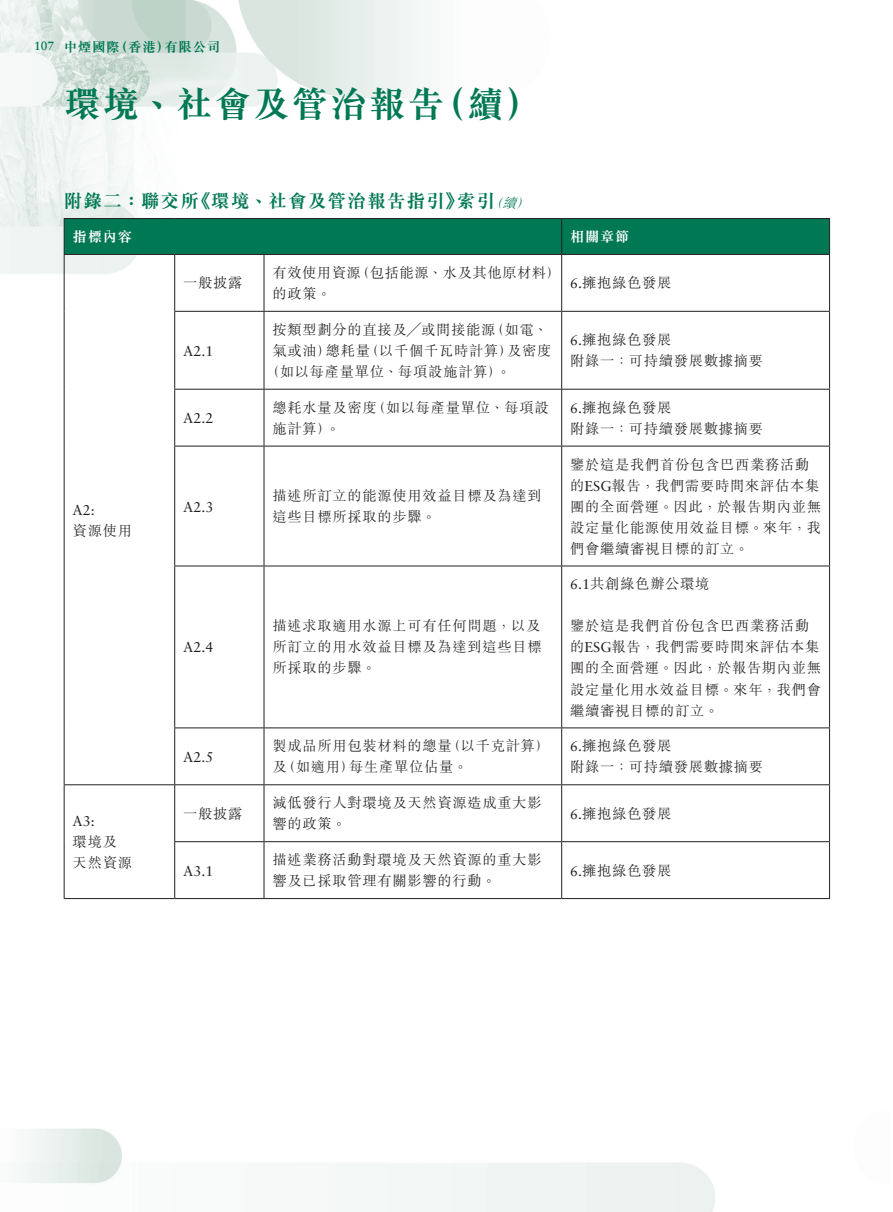
<style>
.page{position:relative;width:893px;height:1212px;background:#fff}
.page>*{position:absolute;margin:0;border:0;box-sizing:border-box;transform-origin:0 0}
.t1{font:700 36.75px "M Sung HK";letter-spacing:.05em;color:#007854}
.t2{font:700 18.75px "M Sung HK";letter-spacing:.055em;color:#007854}
.t3{font:300 14.25px/21px "M Sung HK";letter-spacing:.055em;color:#231f20}
.t4{font:14.25px "Sabon LT Std";letter-spacing:.005em;color:#231f20}
.t5{font:700 14.25px "M Sung HK";letter-spacing:.055em;color:#fff}
.t6{font:700 13.5px "M Sung HK";letter-spacing:.05em;color:#007854}
.t7{font:italic 300 13.5px "M Sung HK";color:#007854}
.t8{font:700 12px "Sabon LT Std";color:#007854}
.s1{font-family:"Sabon LT Std";font-weight:400}
</style>
<div class="page">
<img style="left:0;top:0;width:831px;height:1212px">
<div style="left:65px;top:219px;width:764px;height:35px;background:#007854"></div>
<hr style="left:64px;top:255px;width:1px;height:56px;background:#231f20">
<hr style="left:64px;top:311px;width:1px;height:78px;background:#231f20">
<hr style="left:64px;top:389px;width:1px;height:57px;background:#231f20">
<hr style="left:64px;top:446px;width:1px;height:120px;background:#231f20">
<hr style="left:64px;top:566px;width:1px;height:162px;background:#231f20">
<hr style="left:64px;top:728px;width:1px;height:56px;background:#231f20">
<hr style="left:174px;top:255px;width:1px;height:56px;background:#231f20">
<hr style="left:264px;top:255px;width:1px;height:56px;background:#231f20">
<hr style="left:561px;top:255px;width:1px;height:56px;background:#231f20">
<hr style="left:829px;top:255px;width:1px;height:56px;background:#231f20">
<hr style="left:174px;top:311px;width:90px;height:1px;background:#231f20">
<hr style="left:174px;top:312px;width:1px;height:77px;background:#231f20">
<hr style="left:264px;top:311px;width:298px;height:1px;background:#231f20">
<hr style="left:264px;top:312px;width:1px;height:77px;background:#231f20">
<hr style="left:562px;top:311px;width:268px;height:1px;background:#231f20">
<hr style="left:561px;top:312px;width:1px;height:77px;background:#231f20">
<hr style="left:829px;top:312px;width:1px;height:77px;background:#231f20">
<hr style="left:174px;top:389px;width:90px;height:1px;background:#231f20">
<hr style="left:174px;top:390px;width:1px;height:56px;background:#231f20">
<hr style="left:264px;top:389px;width:298px;height:1px;background:#231f20">
<hr style="left:264px;top:390px;width:1px;height:56px;background:#231f20">
<hr style="left:562px;top:389px;width:268px;height:1px;background:#231f20">
<hr style="left:561px;top:390px;width:1px;height:56px;background:#231f20">
<hr style="left:829px;top:390px;width:1px;height:56px;background:#231f20">
<hr style="left:174px;top:446px;width:90px;height:1px;background:#231f20">
<hr style="left:174px;top:446px;width:1px;height:120px;background:#231f20">
<hr style="left:264px;top:446px;width:298px;height:1px;background:#231f20">
<hr style="left:264px;top:446px;width:1px;height:120px;background:#231f20">
<hr style="left:562px;top:446px;width:268px;height:1px;background:#231f20">
<hr style="left:561px;top:446px;width:1px;height:120px;background:#231f20">
<hr style="left:829px;top:446px;width:1px;height:120px;background:#231f20">
<hr style="left:174px;top:566px;width:90px;height:1px;background:#231f20">
<hr style="left:174px;top:566px;width:1px;height:161px;background:#231f20">
<hr style="left:264px;top:566px;width:298px;height:1px;background:#231f20">
<hr style="left:264px;top:566px;width:1px;height:161px;background:#231f20">
<hr style="left:562px;top:566px;width:268px;height:1px;background:#231f20">
<hr style="left:561px;top:566px;width:1px;height:161px;background:#231f20">
<hr style="left:829px;top:566px;width:1px;height:161px;background:#231f20">
<hr style="left:174px;top:727px;width:90px;height:1px;background:#231f20">
<hr style="left:174px;top:728px;width:1px;height:56px;background:#231f20">
<hr style="left:264px;top:727px;width:298px;height:1px;background:#231f20">
<hr style="left:264px;top:728px;width:1px;height:56px;background:#231f20">
<hr style="left:562px;top:727px;width:268px;height:1px;background:#231f20">
<hr style="left:561px;top:728px;width:1px;height:56px;background:#231f20">
<hr style="left:829px;top:728px;width:1px;height:56px;background:#231f20">
<hr style="left:64px;top:784px;width:111px;height:1px;background:#231f20">
<hr style="left:64px;top:785px;width:1px;height:57px;background:#231f20">
<hr style="left:64px;top:842px;width:1px;height:56px;background:#231f20">
<hr style="left:175px;top:784px;width:89px;height:1px;background:#231f20">
<hr style="left:174px;top:785px;width:1px;height:56px;background:#231f20">
<hr style="left:264px;top:784px;width:298px;height:1px;background:#231f20">
<hr style="left:264px;top:785px;width:1px;height:56px;background:#231f20">
<hr style="left:562px;top:784px;width:268px;height:1px;background:#231f20">
<hr style="left:561px;top:785px;width:1px;height:56px;background:#231f20">
<hr style="left:829px;top:785px;width:1px;height:56px;background:#231f20">
<hr style="left:174px;top:841px;width:90px;height:1px;background:#231f20">
<hr style="left:174px;top:842px;width:1px;height:56px;background:#231f20">
<hr style="left:264px;top:841px;width:298px;height:1px;background:#231f20">
<hr style="left:264px;top:842px;width:1px;height:56px;background:#231f20">
<hr style="left:562px;top:841px;width:268px;height:1px;background:#231f20">
<hr style="left:561px;top:842px;width:1px;height:56px;background:#231f20">
<hr style="left:829px;top:842px;width:1px;height:56px;background:#231f20">
<hr style="left:64px;top:898px;width:111px;height:1px;background:#231f20">
<hr style="left:175px;top:898px;width:89px;height:1px;background:#231f20">
<hr style="left:264px;top:898px;width:298px;height:1px;background:#231f20">
<hr style="left:562px;top:898px;width:268px;height:1px;background:#231f20">
<hr style="left:64px;top:218px;width:111px;height:1px;background:#231f20">
<hr style="left:64px;top:219px;width:1px;height:35px;background:#231f20">
<hr style="left:175px;top:218px;width:89px;height:1px;background:#231f20">
<hr style="left:264px;top:218px;width:298px;height:1px;background:#231f20">
<hr style="left:562px;top:218px;width:268px;height:1px;background:#231f20">
<hr style="left:561px;top:219px;width:1px;height:35px;background:#231f20">
<hr style="left:829px;top:219px;width:1px;height:35px;background:#231f20">
<hr style="left:64px;top:254px;width:111px;height:1px;background:#231f20">
<hr style="left:175px;top:254px;width:89px;height:1px;background:#231f20">
<hr style="left:264px;top:254px;width:298px;height:1px;background:#231f20">
<hr style="left:562px;top:254px;width:268px;height:1px;background:#231f20">
<p class="t8" style="left:34px;top:39px;width:22px">107</p>
<p class="t6" style="left:115px;top:41px;width:56px">（香港）</p>
<p class="t6" style="left:64px;top:41px;width:58px">中煙國際</p>
<p class="t6" style="left:164px;top:41px;width:58px">有限公司</p>
<h1 class="t1" style="left:64px;top:86px;width:382px">環境、社會及管治報告</h1>
<h1 class="t1" style="left:430px;top:86px;width:112px">（續(</h1>
<h2 class="t2" style="left:64px;top:192px;width:137px">附錄二：聯交所</h2>
<h2 class="t2" style="left:192px;top:192px;width:273px">《環境、社會及管治報告指引》</h2>
<h2 class="t2" style="left:457px;top:192px;width:40px">索引</h2>
<p class="t7" style="left:502px;top:194px;width:20px">續</p>
<p class="t7" style="left:489px;top:194px;width:20px">（</p>
<p class="t7" style="left:516px;top:194px;width:20px">(</p>
<p class="t5" style="left:73px;top:230px;width:61px">指標內容</p>
<p class="t5" style="left:570px;top:230px;width:61px">相關章節</p>
<p class="t3" style="left:273px;top:261px;width:90px">有效使用資源</p>
<p class="t3" style="left:356px;top:261px;width:206px">（包括能源、水及其他原材料(</p>
<p class="t3" style="left:183px;top:272px;width:61px">一般披露</p>
<p class="t3" style="left:570px;top:272px;width:103px"><span class="s1">6.</span>擁抱綠色發展</p>
<p class="t3" style="left:273px;top:282px;width:60px">的政策。</p>
<p class="t4" style="left:73px;top:501px;width:24px">A2:</p>
<p class="t3" style="left:73px;top:519px;width:61px">資源使用</p>
<p class="t4" style="left:73px;top:813px;width:24px">A3:</p>
<p class="t3" style="left:73px;top:830px;width:61px">環境及天然資源</p>
<p class="t4" style="left:183px;top:342px;width:32px">A2.1</p>
<p class="t4" style="left:183px;top:410px;width:32px">A2.2</p>
<p class="t4" style="left:183px;top:498px;width:32px">A2.3</p>
<p class="t4" style="left:183px;top:639px;width:32px">A2.4</p>
<p class="t4" style="left:183px;top:748px;width:32px">A2.5</p>
<p class="t3" style="left:273px;top:318px;width:224px">按類型劃分的直接及╱或間接能源</p>
<p class="t3" style="left:490px;top:318px;width:59px">（如電、</p>
<p class="t3" style="left:365px;top:339px;width:149px">（以千個千瓦時計算）</p>
<p class="t3" style="left:273px;top:339px;width:60px">氣或油）</p>
<p class="t3" style="left:326px;top:339px;width:46px">總耗量</p>
<p class="t3" style="left:507px;top:339px;width:46px">及密度</p>
<p class="t3" style="left:265px;top:360px;width:238px">（如以每產量單位、每項設施計算(</p>
<p class="t3" style="left:497px;top:360px;width:16px">。</p>
<p class="t3" style="left:371px;top:396px;width:179px">（如以每產量單位、每項設</p>
<p class="t3" style="left:273px;top:396px;width:106px">總耗水量及密度</p>
<p class="t3" style="left:273px;top:417px;width:60px">施計算(</p>
<p class="t3" style="left:326px;top:417px;width:16px">。</p>
<p class="t3" style="left:273px;top:484px;width:271px">描述所訂立的能源使用效益目標及為達到</p>
<p class="t3" style="left:273px;top:505px;width:165px">這些目標所採取的步驟。</p>
<p class="t3" style="left:273px;top:615px;width:271px;text-align:justify">描述求取適用水源上可有任何問題，以及所訂立的用水效益目標及為達到這些目標所採取的步驟。</p>
<p class="t3" style="left:273px;top:735px;width:181px">製成品所用包裝材料的總量</p>
<p class="t3" style="left:447px;top:735px;width:104px">（以千克計算(</p>
<p class="t3" style="left:349px;top:756px;width:120px">每生產單位佔量。</p>
<p class="t3" style="left:281px;top:756px;width:74px">（如適用）</p>
<p class="t3" style="left:273px;top:756px;width:16px">及</p>
<p class="t3" style="left:570px;top:329px;width:194px"><span class="s1">6.</span>擁抱綠色發展<br>附錄一：可持續發展數據摘要</p>
<p class="t3" style="left:570px;top:396px;width:194px"><span class="s1">6.</span>擁抱綠色發展<br>附錄一：可持續發展數據摘要</p>
<p class="t3" style="left:570px;top:453px;width:252px">鑒於這是我們首份包含巴西業務活動的<span class="s1">ESG</span>報告，我們需要時間來評估本集團的全面營運。因此，於報告期內並無設定量化能源使用效益目標。來年，我們會繼續審視目標的訂立。</p>
<p class="t3" style="left:570px;top:573px;width:141px"><span class="s1">6.1</span>共創綠色辦公環境</p>
<p class="t3" style="left:570px;top:615px;width:252px">鑒於這是我們首份包含巴西業務活動的<span class="s1">ESG</span>報告，我們需要時間來評估本集團的全面營運。因此，於報告期內並無設定量化用水效益目標。來年，我們會繼續審視目標的訂立。</p>
<p class="t3" style="left:570px;top:735px;width:194px"><span class="s1">6.</span>擁抱綠色發展<br>附錄一：可持續發展數據摘要</p>
<p class="t3" style="left:273px;top:792px;width:271px">減低發行人對環境及天然資源造成重大影</p>
<p class="t3" style="left:183px;top:802px;width:61px">一般披露</p>
<p class="t3" style="left:570px;top:802px;width:103px"><span class="s1">6.</span>擁抱綠色發展</p>
<p class="t3" style="left:273px;top:813px;width:75px">響的政策。</p>
<p class="t3" style="left:273px;top:848px;width:271px">描述業務活動對環境及天然資源的重大影</p>
<p class="t4" style="left:183px;top:862px;width:32px">A3.1</p>
<p class="t3" style="left:570px;top:859px;width:103px"><span class="s1">6.</span>擁抱綠色發展</p>
<p class="t3" style="left:273px;top:869px;width:225px">響及已採取管理有關影響的行動。</p>
</div>
